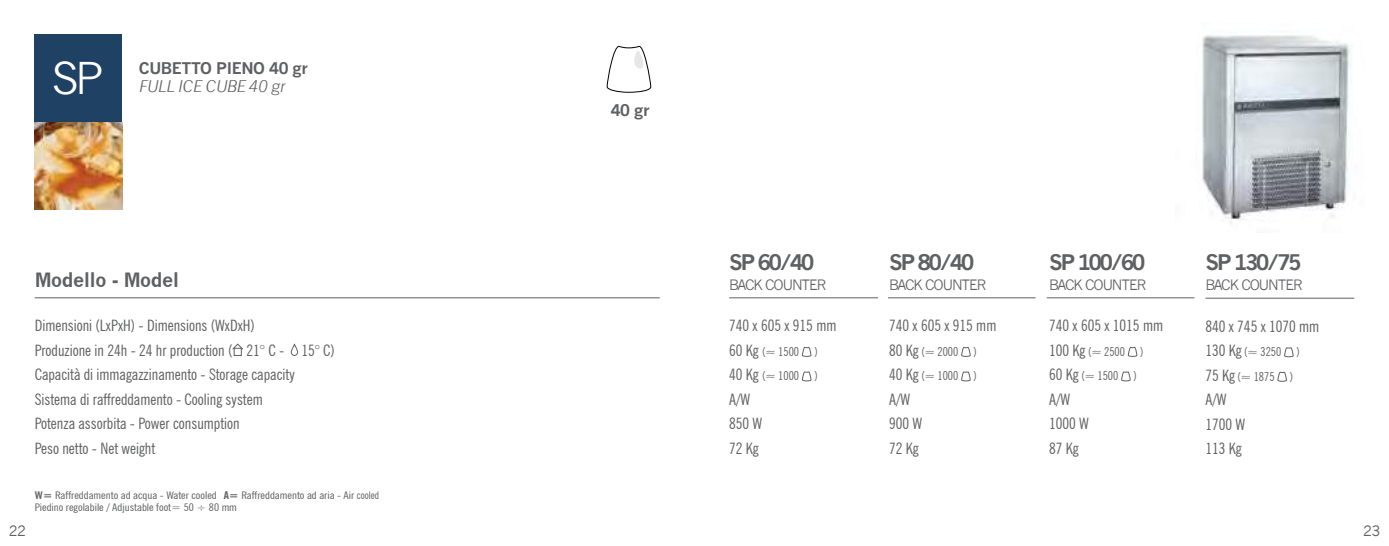
<style>
.page{position:relative;width:1389px;height:546px;background:#fff}
.page>*{position:absolute;margin:0;border:0;box-sizing:border-box;transform-origin:0 0}
.t1{font:42.88px "News Gothic";color:#fff}
.t2{font:700 21px "News Gothic";letter-spacing:-.1em;color:#5f6062}
.t3{font:700 19.25px "News Gothic";letter-spacing:-.025em;color:#5f6062}
.t4{font:condensed 15.75px/24.5px "News Gothic BT";color:#5f6062}
.t5{font:700 15.75px "News Gothic";letter-spacing:-.025em;color:#5f6062}
.t6{font:italic 15.75px "News Gothic";letter-spacing:-.025em;color:#5f6062}
.t7{font:14px "News Gothic";letter-spacing:-.075em;color:#5f6062}
.t8{font:condensed 12.25px/24.5px "News Gothic BT";color:#5f6062}
.t9{font:condensed 10.5px/12.2px "News Gothic BT";color:#5f6062;scale:1.14 1}
.s1{font-weight:700}
.s2{font-size:15.75px}
</style>
<div class="page">
<div style="left:234px;top:348px;width:8px;height:8px;border:1px solid #5f6062"></div>
<svg style="left:232px;top:343px;width:11px;height:7px"></svg>
<div style="left:291px;top:344px;width:7px;height:12px;border:1px solid #5f6062;border-radius:3px"></div>
<hr style="left:35px;top:297px;width:625px;height:1px;background:#5f6062">
<hr style="left:729px;top:297px;width:149px;height:1px;background:#5f6062">
<hr style="left:888px;top:297px;width:148px;height:1px;background:#5f6062">
<hr style="left:1047px;top:297px;width:147px;height:1px;background:#5f6062">
<hr style="left:1205px;top:298px;width:149px;height:1px;background:#5f6062">
<svg style="left:802px;top:346px;width:10px;height:11px"></svg>
<svg style="left:802px;top:371px;width:10px;height:10px"></svg>
<svg style="left:961px;top:347px;width:10px;height:10px"></svg>
<svg style="left:961px;top:371px;width:10px;height:10px"></svg>
<svg style="left:1128px;top:346px;width:10px;height:11px"></svg>
<svg style="left:1121px;top:371px;width:10px;height:10px"></svg>
<svg style="left:1284px;top:347px;width:10px;height:10px"></svg>
<svg style="left:1277px;top:371px;width:10px;height:11px"></svg>
<img style="left:1202px;top:35px;width:149px;height:188px">
<div style="left:35px;top:35px;width:87px;height:87px;background:#1e4164"></div>
<svg style="left:607px;top:45px;width:44px;height:48px"></svg>
<img style="left:35px;top:122px;width:87px;height:87px">
<h1 class="t1" style="left:52px;top:54px;width:54px">SP</h1>
<p class="t5" style="left:139px;top:59px;width:171px">CUBETTO PIENO 40 gr</p>
<p class="t6" style="left:139px;top:76px;width:148px">FULL ICE CUBE 40 gr</p>
<p class="t3" style="left:35px;top:268px;width:146px">Modello - Model</p>
<p class="t4" style="left:35px;top:313px;width:302px">Dimensioni (LxPxH) - Dimensions (WxDxH)<br>Produzione in 24h - 24 hr production ( 21° C - 15° C)<br>Capacità di immagazzinamento - Storage capacity Sistema di raffreddamento - Cooling system<br>Potenza assorbita - Power consumption<br>Peso netto - Net weight</p>
<p class="t9" style="left:35px;top:489px;width:304px"><span class="s1">W=</span> Raffreddamento ad acqua - Water cooled <span class="s1">A=</span> Raffreddamento ad aria - Air cooled<br>Piedino regolabile / Adjustable foot= 50 ÷ 80 mm</p>
<p class="t5" style="left:611px;top:101px;width:41px">40 gr</p>
<h2 class="t2" style="left:729px;top:249px;width:87px">SP 60/40</h2>
<h2 class="t2" style="left:889px;top:249px;width:87px">SP 80/40</h2>
<h2 class="t2" style="left:1049px;top:249px;width:98px">SP 100/60</h2>
<h2 class="t2" style="left:1205px;top:249px;width:98px">SP 130/75</h2>
<p class="t7" style="left:729px;top:277px;width:99px">BACK COUNTER</p>
<p class="t7" style="left:889px;top:277px;width:99px">BACK COUNTER</p>
<p class="t7" style="left:1049px;top:277px;width:99px">BACK COUNTER</p>
<p class="t7" style="left:1205px;top:277px;width:99px">BACK COUNTER</p>
<p class="t4" style="left:729px;top:313px;width:109px">740 x 605 x 915 mm</p>
<p class="t8" style="left:729px;top:339px;width:90px"><span class="s2">60 Kg</span> (≈ 1500 )<br><span class="s2">40 Kg</span> (≈ 1000 )</p>
<p class="t4" style="left:729px;top:387px;width:35px">A/W<br>850 W<br>72 Kg</p>
<p class="t4" style="left:889px;top:313px;width:109px">740 x 605 x 915 mm</p>
<p class="t8" style="left:889px;top:339px;width:89px"><span class="s2">80 Kg</span> (≈ 2000 )<br><span class="s2">40 Kg</span> (≈ 1000 )</p>
<p class="t4" style="left:889px;top:387px;width:35px">A/W<br>900 W<br>72 Kg</p>
<p class="t4" style="left:1049px;top:313px;width:115px">740 x 605 x 1015 mm</p>
<p class="t8" style="left:1049px;top:339px;width:96px"><span class="s2">100 Kg</span> (≈ 2500 )<br><span class="s2">60 Kg</span> (≈ 1500 )</p>
<p class="t4" style="left:1049px;top:387px;width:41px">A/W<br>1000 W<br>87 Kg</p>
<p class="t4" style="left:1205px;top:314px;width:115px">840 x 745 x 1070 mm</p>
<p class="t8" style="left:1205px;top:339px;width:96px"><span class="s2">130 Kg</span> (≈ 3250 )<br><span class="s2">75 Kg</span> (≈ 1875 )</p>
<p class="t4" style="left:1205px;top:387px;width:41px">A/W<br>1700 W<br>113 Kg</p>
<p class="t7" style="left:9px;top:523px;width:19px">22</p>
<p class="t7" style="left:1363px;top:523px;width:19px">23</p>
</div>
